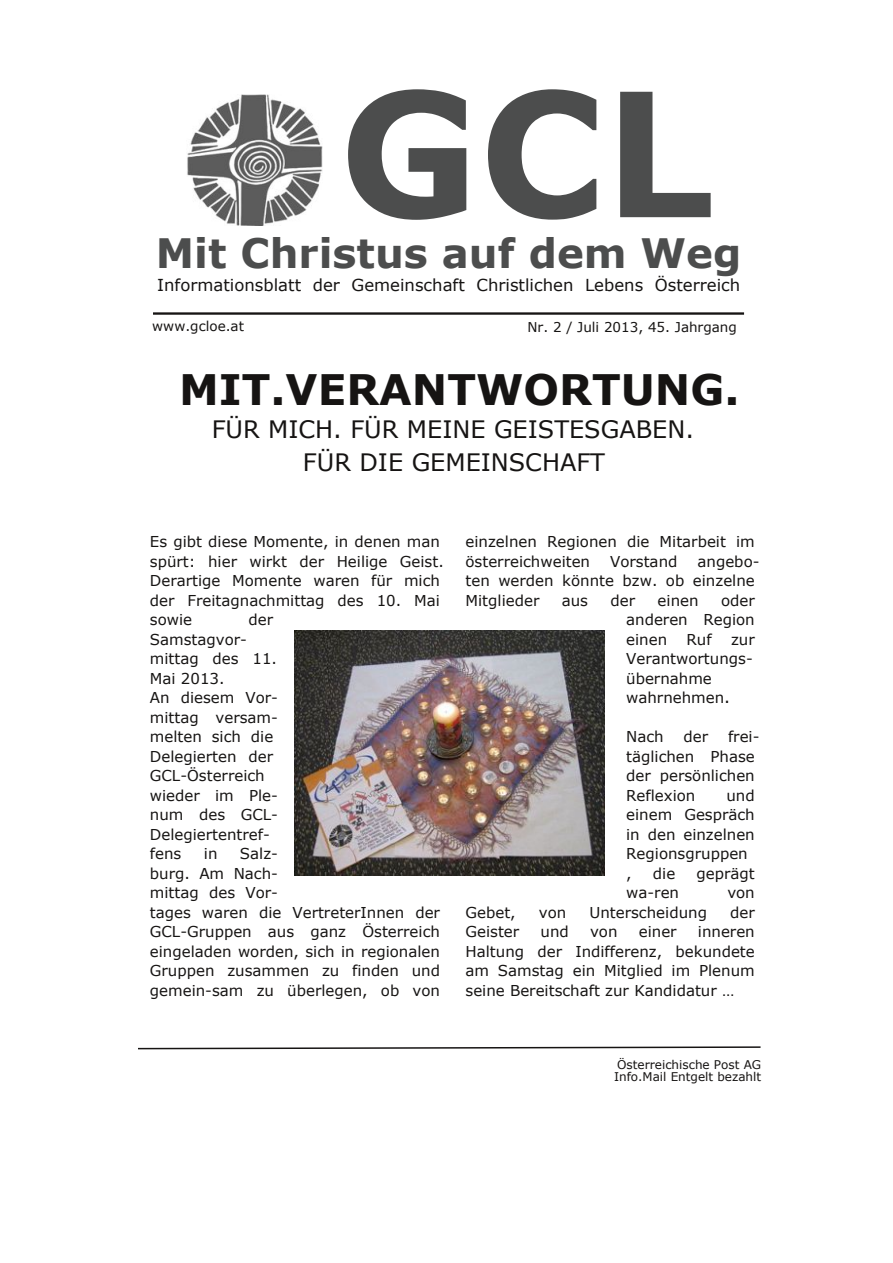
<style>
.page{position:relative;width:893px;height:1263px;background:#fff}
.page>*{position:absolute;margin:0;border:0;box-sizing:border-box;transform-origin:0 0}
.t1{font:700 172.5px "Verdana";color:#4c4d4d}
.t2{font:700 42px "Verdana";color:#161413}
.t3{font:700 40.5px "Verdana";color:#4c4d4d}
.t4{font:24px/33px "Verdana";color:#161413;text-align:center}
.t5{font:16.5px "Verdana";color:#161413}
.t6{font:15px/19.5px "Verdana";color:#161413}
.t7{font:13.5px "Verdana";color:#161413}
.t8{font:12px/12px "Verdana";color:#161413}
.s1{font-size:16.5px}
</style>
<div class="page">
<hr style="left:153px;top:312px;width:591px;height:3px;background:#161413">
<svg style="left:138px;top:1046px;width:623px;height:4px"></svg>
<img style="left:187px;top:94px;width:135px;height:131px">
<img style="left:294px;top:631px;width:310px;height:244px">
<h1 class="t1" style="left:339px;top:44px;width:376px">GCL</h1>
<h3 class="t3" style="left:156px;top:228px;width:587px">Mit Christus auf dem Weg</h3>
<p class="t5" style="left:157px;top:274px;width:585px">Informationsblatt der Gemeinschaft Christlichen Lebens Österreich</p>
<p class="t7" style="left:152px;top:317px;width:93px">www.gcloe.at</p>
<p class="t7" style="left:527px;top:318px;width:211px">Nr. 2 / Juli 2013, 45. Jahrgang</p>
<h2 class="t2" style="left:179px;top:363px;width:562px">MIT.VERANTWORTUNG.</h2>
<h3 class="t4" style="left:212px;top:412px;width:484px">FÜR MICH. FÜR MEINE GEISTESGABEN.<br>FÜR DIE GEMEINSCHAFT</h3>
<p class="t6" style="left:150px;top:532px;width:295px">Es gibt diese Momente, in denen man spürt: hier wirkt der Heilige Geist.<br>Derartige Momente waren für mich der Freitagnachmittag des 10. Mai sowie</p>
<p class="t6" style="left:249px;top:610px;width:26px">der</p>
<p class="t6" style="left:150px;top:629px;width:130px">Samstagvor&shy;mittag des 11.<br>Mai 2013.<br>An diesem Vor&shy;mittag versam&shy;melten sich die<br>Delegierten der<br>GCL-Österreich wieder im Ple&shy;num des GCL-<br>Delegiertentref&shy;fens</p>
<p class="t6" style="left:150px;top:844px;width:292px;text-indent:90px">Salz-<br>burg. Am Nach-<br>mittag des Vor-<br>tages waren die VertreterInnen der<br>GCL-Gruppen aus ganz Österreich eingeladen worden, sich in regionalen<br>Gruppen zusammen zu finden und gemein-sam zu überlegen, ob von</p>
<p class="t6" style="left:204px;top:844px;width:15px">in</p>
<p class="t6" style="left:465px;top:532px;width:291px">einzelnen Regionen die Mitarbeit im österreichweiten</p>
<p class="t6" style="left:465px;top:551px;width:296px;text-indent:232px">angebo&shy;ten werden könnte bzw. ob einzelne<br>Mitglieder</p>
<p class="t6" style="left:610px;top:551px;width:69px">Vorstand</p>
<p class="t6" style="left:562px;top:590px;width:28px">aus</p>
<p class="t6" style="left:610px;top:590px;width:26px">der</p>
<p class="t6" style="left:658px;top:590px;width:42px">einen</p>
<p class="t6" style="left:626px;top:590px;width:130px;text-align:justify;text-indent:95px">oder anderen Region einen</p>
<p class="t6" style="left:686px;top:629px;width:27px">Ruf</p>
<p class="t6" style="left:626px;top:629px;width:130px;text-indent:105px">zur<br>Verantwortungs&shy;übernahme wahrnehmen<span class="s1">.</span></p>
<p class="t6" style="left:626px;top:727px;width:39px">Nach</p>
<p class="t6" style="left:683px;top:727px;width:26px">der</p>
<p class="t6" style="left:626px;top:727px;width:135px;text-indent:102px">frei&shy;täglichen Phase der persönlichen<br>Reflexion</p>
<p class="t6" style="left:626px;top:785px;width:130px;text-indent:100px">und einem Gespräch in den einzelnen<br>Regionsgruppen ,</p>
<p class="t6" style="left:653px;top:863px;width:24px">die</p>
<p class="t6" style="left:696px;top:863px;width:60px">geprägt</p>
<p class="t6" style="left:626px;top:883px;width:54px">wa-ren</p>
<p class="t6" style="left:727px;top:883px;width:29px">von</p>
<p class="t6" style="left:465px;top:902px;width:52px">Gebet,</p>
<p class="t6" style="left:539px;top:902px;width:29px">von</p>
<p class="t6" style="left:589px;top:902px;width:119px">Unterscheidung</p>
<p class="t6" style="left:730px;top:902px;width:26px">der</p>
<p class="t6" style="left:465px;top:922px;width:55px">Geister</p>
<p class="t6" style="left:540px;top:922px;width:30px">und</p>
<p class="t6" style="left:590px;top:922px;width:29px">von</p>
<p class="t6" style="left:639px;top:922px;width:39px">einer</p>
<p class="t6" style="left:465px;top:922px;width:291px;text-align:justify;text-indent:232px">inneren Haltung der Indifferenz, bekundete am Samstag ein Mitglied im Plenum seine Bereitschaft zur Kandidatur …</p>
<p class="t8" style="left:614px;top:1058px;width:149px">Österreichische Post AG<br>Info.Mail Entgelt bezahlt</p>
</div>
